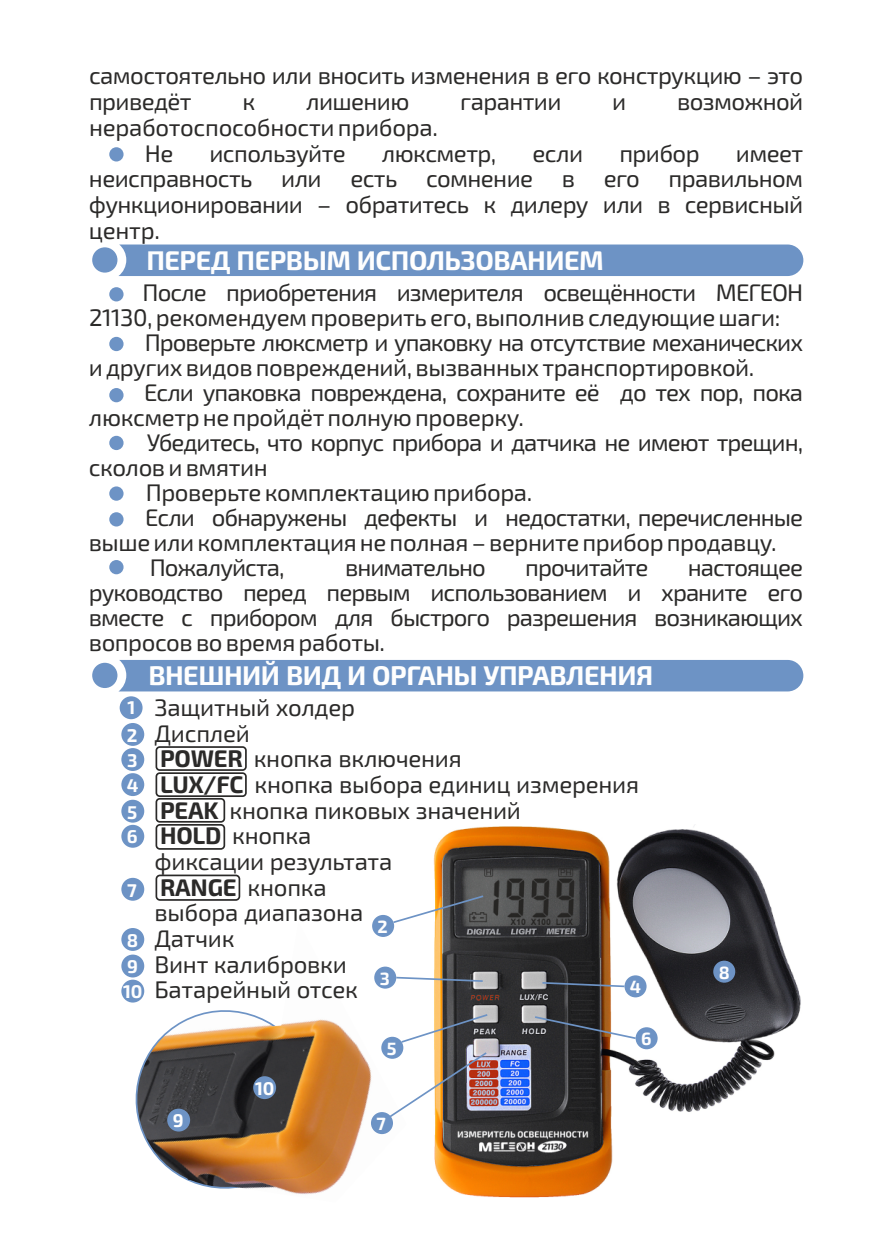
<style>
.page{position:relative;width:893px;height:1259px;background:#fff}
.page>*{position:absolute;margin:0;border:0;box-sizing:border-box;transform-origin:0 0}
.t1{font:700 27px "Exo 2.0";letter-spacing:-.02em;color:#fefefe}
.t2{font:24px/25.8px "Exo 2.0";letter-spacing:-.025em;color:#2b2a29}
.t3{font:700 18.6px/24.9px "Exo 2.0";color:#fefefe}
.t4{font:700 17.7px "Exo 2.0";color:#fefefe}
.s1{font-weight:700}
</style>
<div class="page">
<svg style="left:123px;top:998px;width:42px;height:168px"></svg>
<img style="left:165px;top:922px;width:239px;height:272px">
<div style="left:109px;top:147px;width:15px;height:14px;background:#6d93c5;border-radius:50%"></div>
<div style="left:92px;top:244px;width:711px;height:32px;background:#6d93c5"></div>
<div style="left:92px;top:660px;width:711px;height:31px;background:#6d93c5"></div>
<img style="left:433px;top:825px;width:368px;height:373px">
<div style="left:120px;top:696px;width:23px;height:23px;background:#6d93c5;border-radius:50%"></div>
<div style="left:121px;top:723px;width:23px;height:23px;background:#6d93c5;border-radius:50%"></div>
<div style="left:121px;top:748px;width:23px;height:23px;background:#6d93c5;border-radius:50%"></div>
<div style="left:121px;top:773px;width:23px;height:23px;background:#6d93c5;border-radius:50%"></div>
<div style="left:121px;top:799px;width:23px;height:23px;background:#6d93c5;border-radius:50%"></div>
<div style="left:121px;top:825px;width:23px;height:22px;background:#6d93c5;border-radius:50%"></div>
<div style="left:121px;top:878px;width:23px;height:22px;background:#6d93c5;border-radius:50%"></div>
<div style="left:121px;top:928px;width:23px;height:23px;background:#6d93c5;border-radius:50%"></div>
<div style="left:121px;top:954px;width:23px;height:23px;background:#6d93c5;border-radius:50%"></div>
<div style="left:121px;top:979px;width:23px;height:23px;background:#6d93c5;border-radius:50%"></div>
<div style="left:372px;top:915px;width:22px;height:22px;background:#6d93c5;border-radius:50%"></div>
<div style="left:374px;top:966px;width:22px;height:22px;background:#6d93c5;border-radius:50%"></div>
<div style="left:624px;top:975px;width:23px;height:22px;background:#6d93c5;border-radius:50%"></div>
<svg style="left:391px;top:894px;width:94px;height:30px"></svg>
<svg style="left:395px;top:976px;width:89px;height:7px"></svg>
<svg style="left:541px;top:981px;width:85px;height:7px"></svg>
<div style="left:381px;top:1036px;width:22px;height:22px;background:#6d93c5;border-radius:50%"></div>
<div style="left:636px;top:1027px;width:22px;height:22px;background:#6d93c5;border-radius:50%"></div>
<svg style="left:400px;top:1012px;width:89px;height:32px"></svg>
<svg style="left:533px;top:1015px;width:105px;height:25px"></svg>
<img style="left:382px;top:1050px;width:106px;height:73px">
<div style="left:371px;top:1112px;width:22px;height:22px;background:#6d93c5;border-radius:50%"></div>
<div style="left:713px;top:960px;width:22px;height:22px;background:#6d93c5;border-radius:50%"></div>
<div style="left:109px;top:287px;width:15px;height:14px;background:#6d93c5;border-radius:50%"></div>
<div style="left:109px;top:337px;width:15px;height:14px;background:#6d93c5;border-radius:50%"></div>
<div style="left:109px;top:388px;width:15px;height:14px;background:#6d93c5;border-radius:50%"></div>
<div style="left:109px;top:436px;width:15px;height:14px;background:#6d93c5;border-radius:50%"></div>
<div style="left:109px;top:512px;width:15px;height:14px;background:#6d93c5;border-radius:50%"></div>
<div style="left:109px;top:560px;width:15px;height:14px;background:#6d93c5;border-radius:50%"></div>
<div style="left:109px;top:486px;width:15px;height:15px;background:#6d93c5;border-radius:50%"></div>
<div style="left:156px;top:874px;width:84px;height:27px;border:2px solid #2b2a29;border-radius:4px"></div>
<div style="left:156px;top:824px;width:69px;height:25px;border:2px solid #2b2a29;border-radius:4px"></div>
<div style="left:156px;top:798px;width:69px;height:24px;border:2px solid #2b2a29;border-radius:3px"></div>
<div style="left:156px;top:772px;width:91px;height:25px;border:2px solid #2b2a29;border-radius:3px"></div>
<div style="left:156px;top:746px;width:91px;height:25px;border:2px solid #2b2a29;border-radius:3px"></div>
<div style="left:167px;top:1108px;width:23px;height:23px;background:#6d93c5;border-radius:50%"></div>
<div style="left:253px;top:1076px;width:23px;height:23px;background:#6d93c5;border-radius:50%"></div>
<p class="t2" style="left:89px;top:65px;width:716px">самостоятельно или вносить изменения в его конструкцию – это приведёт</p>
<p class="t2" style="left:242px;top:91px;width:14px">к</p>
<p class="t2" style="left:306px;top:91px;width:105px">лишению</p>
<p class="t2" style="left:460px;top:91px;width:103px">гарантии</p>
<p class="t2" style="left:612px;top:91px;width:16px">и</p>
<p class="t2" style="left:677px;top:91px;width:128px">возможной</p>
<p class="t2" style="left:145px;top:117px;width:295px;text-indent:-56px">неработоспособности прибора.<br>Не</p>
<p class="t2" style="left:209px;top:143px;width:138px">используйте</p>
<p class="t2" style="left:382px;top:143px;width:116px">люксметр,</p>
<p class="t2" style="left:533px;top:143px;width:52px">если</p>
<p class="t2" style="left:619px;top:143px;width:82px">прибор</p>
<p class="t2" style="left:89px;top:143px;width:716px;text-align:justify;text-indent:647px">имеет неисправность или есть сомнение в его правильном функционировании – обратитесь к дилеру или в сервисный центр.</p>
<p class="t2" style="left:89px;top:283px;width:716px;line-height:24.9px;text-indent:54px">После приобретения измерителя освещённости МЕГЕОН<br>21130, рекомендуем проверить его, выполнив следующие шаги:</p>
<p class="t1" style="left:146px;top:251px;width:459px">ПЕРЕД ПЕРВЫМ ИСПОЛЬЗОВАНИЕМ</p>
<p class="t2" style="left:89px;top:333px;width:716px;line-height:24.9px;text-indent:56px">Проверьте люксметр и упаковку на отсутствие механических и других видов повреждений, вызванных транспортировкой.</p>
<p class="t2" style="left:89px;top:383px;width:716px;line-height:24.9px;text-indent:55px">Если упаковка повреждена, сохраните её до тех пор, пока люксметр не пройдёт полную проверку.</p>
<p class="t2" style="left:89px;top:432px;width:716px;line-height:24.9px;text-indent:58px">Убедитесь, что корпус прибора и датчика не имеют трещин, сколов и вмятин</p>
<p class="t2" style="left:146px;top:482px;width:388px">Проверьте комплектацию прибора.</p>
<p class="t2" style="left:89px;top:507px;width:716px;line-height:24.9px;text-indent:56px">Если обнаружены дефекты и недостатки, перечисленные выше или комплектация не полная – верните прибор продавцу.</p>
<p class="t2" style="left:150px;top:557px;width:136px">Пожалуйста,</p>
<p class="t2" style="left:345px;top:557px;width:142px">внимательно</p>
<p class="t2" style="left:525px;top:557px;width:125px">прочитайте</p>
<p class="t2" style="left:89px;top:557px;width:716px;line-height:24.9px;text-align:justify;text-indent:599px">настоящее руководство перед первым использованием и храните его вместе с прибором для быстрого разрешения возникающих вопросов во время работы.</p>
<p class="t3" style="left:127px;top:695px;width:12px;line-height:27.6px">1<br>2</p>
<p class="t3" style="left:127px;top:749px;width:13px">3<br>4</p>
<p class="t3" style="left:127px;top:801px;width:12px">5<br>6</p>
<p class="t3" style="left:127px;top:879px;width:11px">7</p>
<p class="t3" style="left:127px;top:928px;width:13px;line-height:26.7px">8<br>9</p>
<p class="t3" style="left:123px;top:981px;width:21px">10</p>
<p class="t1" style="left:148px;top:666px;width:506px">ВНЕШНИЙ ВИД И ОРГАНЫ УПРАВЛЕНИЯ</p>
<p class="t2" style="left:155px;top:697px;width:486px">Защитный холдер<br>Дисплей<br><span class="s1">POWER</span> кнопка включения<br><span class="s1">LUX/FC</span> кнопка выбора единиц измерения<br><span class="s1">PEAK</span> кнопка пиковых значений<br><span class="s1">HOLD</span> кнопка<br>фиксации результата<br><span class="s1">RANGE</span> кнопка<br>выбора диапазона<br>Датчик<br>Винт калибровки<br>Батарейный отсек</p>
<p class="t4" style="left:377px;top:920px;width:12px">2</p>
<p class="t4" style="left:380px;top:972px;width:12px">3</p>
<p class="t4" style="left:630px;top:981px;width:13px">4</p>
<p class="t3" style="left:173px;top:1110px;width:12px">9</p>
<p class="t3" style="left:255px;top:1077px;width:21px">10</p>
<p class="t4" style="left:387px;top:1042px;width:11px">5</p>
<p class="t4" style="left:376px;top:1117px;width:11px">7</p>
<p class="t4" style="left:641px;top:1032px;width:12px">6</p>
<p class="t4" style="left:719px;top:966px;width:12px">8</p>
</div>
